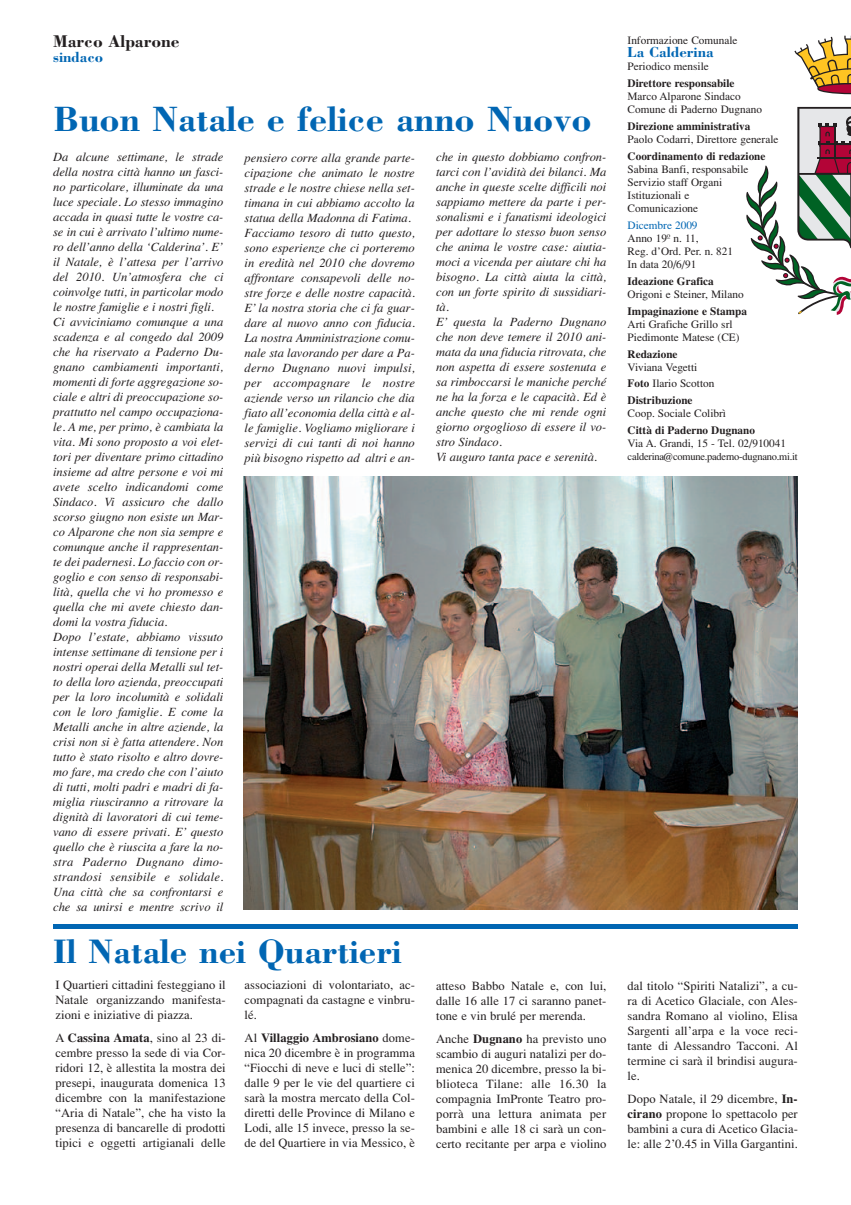
<style>
.page{position:relative;width:851px;height:1205px;background:#fff}
.page>*{position:absolute;margin:0;border:0;box-sizing:border-box;transform-origin:0 0}
.t1{font:700 36.25px "Bodoni";color:#0166b3}
.t2{font:700 35px "Bodoni";color:#0166b3}
.t3{font:700 17.5px "Bodoni";color:#231f20}
.t4{font:700 15px "Bodoni";color:#0166b3}
.t5{font:italic 12.5px/15px "Times";color:#231f20}
.t6{font:12.5px/15px "Times";letter-spacing:.005em;color:#231f20;text-align:justify}
.t7{font:11.25px/13.1px "Times";color:#231f20}
.t8{font:700 11.25px "Times";color:#231f20}
.t9{font:11.25px "Times";color:#0166b3}
.t10{font:10.5px "Times";letter-spacing:-.025em;color:#231f20}
.s1{font-weight:700}
</style>
<div class="page">
<svg style="left:794px;top:36px;width:56px;height:58px"></svg>
<svg style="left:746px;top:107px;width:104px;height:208px"></svg>
<img style="left:244px;top:476px;width:553px;height:433px">
<div style="left:53px;top:924px;width:744px;height:5px;background:#0166b3"></div>
<h3 class="t3" style="left:53px;top:31px;width:128px">Marco Alparone</h3>
<p class="t4" style="left:53px;top:48px;width:52px">sindaco</p>
<h1 class="t1" style="left:53px;top:97px;width:540px">Buon Natale e felice anno Nuovo</h1>
<p class="t5" style="left:53px;top:149px;width:172px">Da alcune settimane, le strade della nostra città hanno un fasci&shy;no particolare, illuminate da una luce speciale. Lo stesso immagino accada in quasi tutte le vostre ca&shy;se in cui è arrivato l’ultimo nume&shy;ro dell’anno della ‘Calderina’. E’ il Natale, è l’attesa per l’arrivo del 2010. Un’atmosfera che ci coinvolge tutti, in particolar modo le nostre famiglie e i nostri figli.<br>Ci avviciniamo comunque a una scadenza e al congedo dal 2009 che ha riservato a Paderno Du&shy;gnano cambiamenti importanti, momenti di forte aggregazione so&shy;ciale e altri di preoccupazione so&shy;prattutto nel campo occupaziona&shy;le. A me, per primo, è cambiata la vita. Mi sono proposto a voi elet&shy;tori per diventare primo cittadino insieme ad altre persone e voi mi avete scelto indicandomi come<br>Sindaco. Vi assicuro che dallo scorso giugno non esiste un Mar&shy;co Alparone che non sia sempre e comunque anche il rappresentan&shy;te dei padernesi. Lo faccio con or&shy;goglio e con senso di responsabi&shy;lità, quella che vi ho promesso e quella che mi avete chiesto dan&shy;domi la vostra fiducia.<br>Dopo l’estate, abbiamo vissuto intense settimane di tensione per i nostri operai della Metalli sul tet&shy;to della loro azienda, preoccupati per la loro incolumità e solidali con le loro famiglie. E come la<br>Metalli anche in altre aziende, la crisi non si è fatta attendere. Non tutto è stato risolto e altro dovre&shy;mo fare, ma credo che con l’aiuto di tutti, molti padri e madri di fa&shy;miglia riusciranno a ritrovare la dignità di lavoratori di cui teme&shy;vano di essere privati. E’ questo quello che è riuscita a fare la no&shy;stra Paderno Dugnano dimo&shy;strandosi sensibile e solidale.<br>Una città che sa confrontarsi e che sa unirsi e mentre scrivo il</p>
<p class="t5" style="left:436px;top:149px;width:172px">che in questo dobbiamo confron&shy;tarci con l’avidità dei bilanci. Ma anche in queste scelte difficili noi sappiamo mettere da parte i per&shy;sonalismi e i fanatismi ideologici per adottare lo stesso buon senso che anima le vostre case: aiutia&shy;moci a vicenda per aiutare chi ha bisogno. La città aiuta la città, con un forte spirito di sussidiari&shy;tà.<br>E’ questa la Paderno Dugnano che non deve temere il 2010 ani&shy;mata da una fiducia ritrovata, che non aspetta di essere sostenuta e sa rimboccarsi le maniche perché ne ha la forza e le capacità. Ed è anche questo che mi rende ogni giorno orgoglioso di essere il vo&shy;stro Sindaco.<br>Vi auguro tanta pace e serenità.</p>
<p class="t5" style="left:244px;top:150px;width:172px">pensiero corre alla grande parte&shy;cipazione che animato le nostre strade e le nostre chiese nella set&shy;timana in cui abbiamo accolto la statua della Madonna di Fatima.<br>Facciamo tesoro di tutto questo, sono esperienze che ci porteremo in eredità nel 2010 che dovremo affrontare consapevoli delle no&shy;stre forze e delle nostre capacità.<br>E’ la nostra storia che ci fa guar&shy;dare al nuovo anno con fiducia.<br>La nostra Amministrazione comu&shy;nale sta lavorando per dare a Pa&shy;derno Dugnano nuovi impulsi, per accompagnare le nostre aziende verso un rilancio che dia fiato all’economia della città e al&shy;le famiglie. Vogliamo migliorare i servizi di cui tanti di noi hanno più bisogno rispetto ad altri e an-</p>
<h2 class="t2" style="left:53px;top:930px;width:350px">Il Natale nei Quartieri</h2>
<p class="t6" style="left:56px;top:977px;width:172px">I Quartieri cittadini festeggiano il Natale organizzando manifesta&shy;zioni e iniziative di piazza.</p>
<p class="t6" style="left:56px;top:1030px;width:172px">A <span class="s1">Cassina Amata</span>, sino al 23 di&shy;cembre presso la sede di via Cor&shy;ridori 12, è allestita la mostra dei presepi, inaugurata domenica 13 dicembre con la manifestazione “Aria di Natale”, che ha visto la presenza di bancarelle di prodotti tipici e oggetti artigianali delle</p>
<p class="t6" style="left:244px;top:977px;width:172px">associazioni di volontariato, ac&shy;compagnati da castagne e vinbru&shy;lé.</p>
<p class="t6" style="left:244px;top:1030px;width:172px">Al <span class="s1">Villaggio Ambrosiano</span> dome&shy;nica 20 dicembre è in programma “Fiocchi di neve e luci di stelle”: dalle 9 per le vie del quartiere ci sarà la mostra mercato della Col&shy;diretti delle Province di Milano e Lodi, alle 15 invece, presso la se&shy;de del Quartiere in via Messico, è</p>
<p class="t6" style="left:436px;top:978px;width:172px">atteso Babbo Natale e, con lui, dalle 16 alle 17 ci saranno panet&shy;tone e vin brulé per merenda.</p>
<p class="t6" style="left:436px;top:1031px;width:172px">Anche <span class="s1">Dugnano</span> ha previsto uno scambio di auguri natalizi per do&shy;menica 20 dicembre, presso la bi&shy;blioteca Tilane: alle 16.30 la compagnia ImPronte Teatro pro&shy;porrà una lettura animata per bambini e alle 18 ci sarà un con&shy;certo recitante per arpa e violino</p>
<p class="t7" style="left:627px;top:34px;width:111px">Informazione Comunale</p>
<p class="t4" style="left:627px;top:43px;width:87px">La Calderina</p>
<p class="t7" style="left:627px;top:60px;width:83px">Periodico mensile</p>
<p class="t8" style="left:627px;top:76px;width:108px">Direttore responsabile</p>
<p class="t7" style="left:627px;top:90px;width:136px">Marco Alparone Sindaco<br>Comune di Paderno Dugnano</p>
<p class="t8" style="left:627px;top:119px;width:124px">Direzione amministrativa</p>
<p class="t7" style="left:627px;top:132px;width:152px">Paolo Codarri, Direttore generale</p>
<p class="t8" style="left:627px;top:149px;width:139px">Coordinamento di redazione</p>
<p class="t7" style="left:627px;top:162px;width:122px">Sabina Banfi, responsabile<br>Servizio staff Organi<br>Istituzionali e<br>Comunicazione</p>
<p class="t9" style="left:627px;top:218px;width:71px">Dicembre 2009</p>
<p class="t7" style="left:627px;top:231px;width:107px">Anno 19º n. 11,<br>Reg. d’Ord. Per. n. 821<br>In data 20/6/91</p>
<p class="t8" style="left:627px;top:274px;width:88px">Ideazione Grafica</p>
<p class="t7" style="left:627px;top:288px;width:118px">Origoni e Steiner, Milano</p>
<p class="t8" style="left:627px;top:304px;width:121px">Impaginazione e Stampa</p>
<p class="t7" style="left:627px;top:317px;width:113px">Arti Grafiche Grillo srl<br>Piedimonte Matese (CE)</p>
<p class="t8" style="left:627px;top:347px;width:51px">Redazione</p>
<p class="t7" style="left:627px;top:358px;width:88px;line-height:16.6px">Viviana Vegetti<br><span class="s1">Foto</span> Ilario Scotton<br><span class="s1">Distribuzione</span></p>
<p class="t7" style="left:627px;top:407px;width:100px">Coop. Sociale Colibrì</p>
<p class="t8" style="left:627px;top:423px;width:129px">Città di Paderno Dugnano</p>
<p class="t7" style="left:627px;top:436px;width:160px">Via A. Grandi, 15 - Tel. 02/910041</p>
<p class="t10" style="left:627px;top:450px;width:171px">calderina@comune.paderno-dugnano.mi.it</p>
<p class="t6" style="left:627px;top:978px;width:172px">dal titolo “Spiriti Natalizi”, a cu&shy;ra di Acetico Glaciale, con Ales&shy;sandra Romano al violino, Elisa Sargenti all’arpa e la voce reci&shy;tante di Alessandro Tacconi. Al termine ci sarà il brindisi augura&shy;le.</p>
<p class="t6" style="left:627px;top:1091px;width:172px">Dopo Natale, il 29 dicembre, <span class="s1">In&shy;cirano</span> propone lo spettacolo per bambini a cura di Acetico Glacia&shy;le: alle 2’0.45 in Villa Gargantini.</p>
</div>
